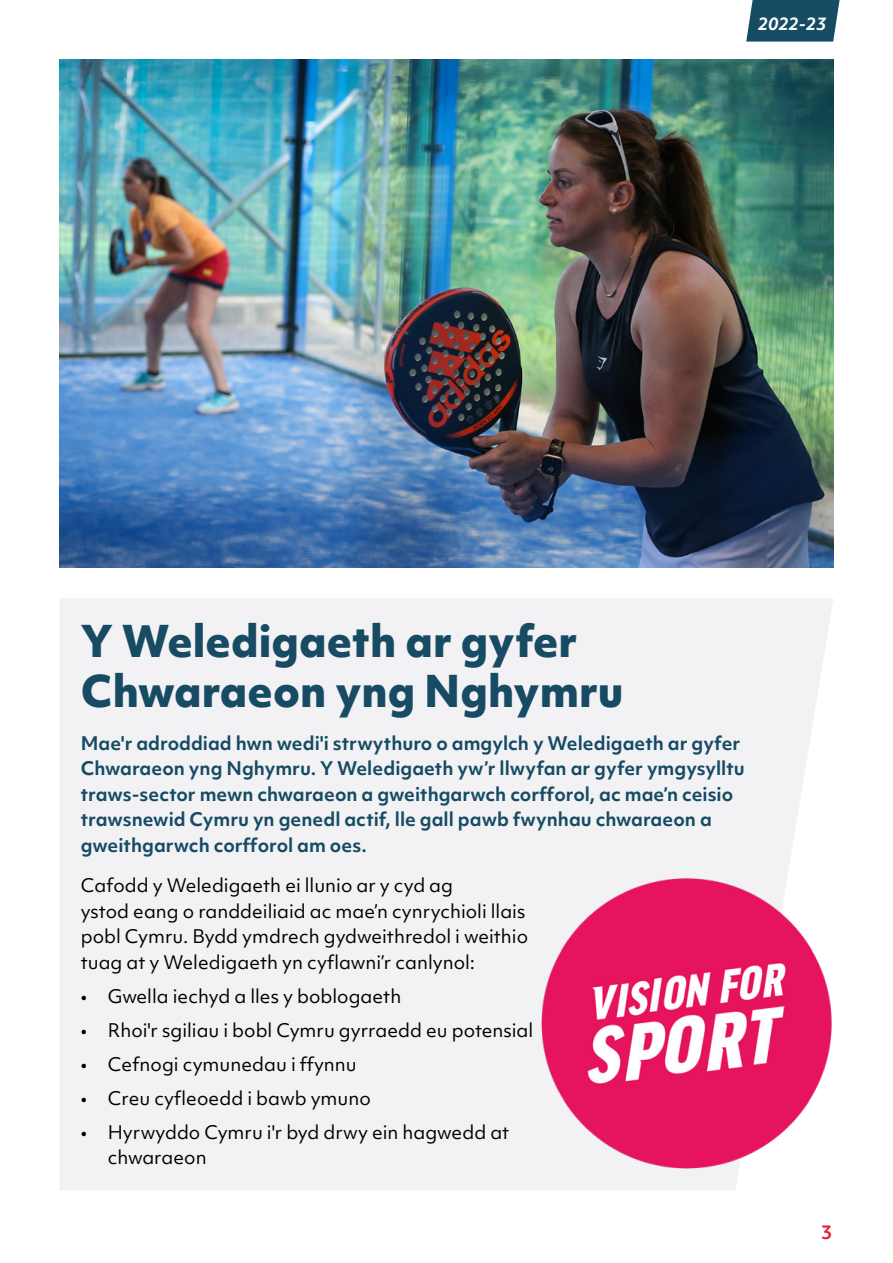
<style>
.page{position:relative;width:893px;height:1263px;background:#fff}
.page>*{position:absolute;margin:0;border:0;box-sizing:border-box;transform-origin:0 0}
.t1{font:800 42px/50.4px "Objektiv Mk 1";color:#174a63}
.t2{font:18px/25.5px "Objektiv Mk 1";color:#000}
.BODY_COPY_BOLD_BLUE{font:700 18px/25.5px "Objektiv Mk 1";color:#164b64}
.t3{font:700 18px "Objektiv Mk 1";color:#e32434}
.t4{font:italic 700 16.5px "Objektiv Mk 1";color:#fff}
</style>
<div class="page">
<img style="left:59px;top:60px;width:774px;height:508px">
<div style="left:60px;top:599px;width:773px;height:591px;background:#f2f2f4"></div>
<img style="left:537px;top:873px;width:296px;height:300px">
<svg style="left:746px;top:0;width:94px;height:42px;background:#295a71"></svg>
<p class="t4" style="left:758px;top:12px;width:70px">2022-23</p>
<h2 class="t1" style="left:81px;top:615px;width:544px">Y Weledigaeth ar gyfer<br>Chwaraeon yng Nghymru</h2>
<p class="BODY_COPY_BOLD_BLUE" style="left:81px;top:730px;width:665px">Mae'r adroddiad hwn wedi'i strwythuro o amgylch y Weledigaeth ar gyfer Chwaraeon yng Nghymru. Y Weledigaeth yw’r llwyfan ar gyfer ymgysylltu traws-sector mewn chwaraeon a gweithgarwch corfforol, ac mae’n ceisio trawsnewid Cymru yn genedl actif, lle gall pawb fwynhau chwaraeon a gweithgarwch corfforol am oes.</p>
<p class="t2" style="left:81px;top:872px;width:449px">Cafodd y Weledigaeth ei llunio ar y cyd ag<br>ystod eang o randdeiliaid ac mae’n cynrychioli llais pobl Cymru. Bydd ymdrech gydweithredol i weithio tuag at y Weledigaeth yn cyflawni’r canlynol:</p>
<p class="t2" style="left:81px;top:983px;width:322px">• Gwella iechyd a lles y boblogaeth</p>
<p class="t2" style="left:81px;top:1017px;width:454px">• Rhoi'r sgiliau i bobl Cymru gyrraedd eu potensial</p>
<p class="t2" style="left:81px;top:1051px;width:277px">• Cefnogi cymunedau i ffynnu</p>
<p class="t2" style="left:81px;top:1085px;width:292px">• Creu cyfleoedd i bawb ymuno</p>
<p class="t2" style="left:108px;top:1119px;width:403px;text-indent:-27px">• Hyrwyddo Cymru i'r byd drwy ein hagwedd at chwaraeon</p>
<p class="t3" style="left:821px;top:1219px;width:13px">3</p>
</div>
